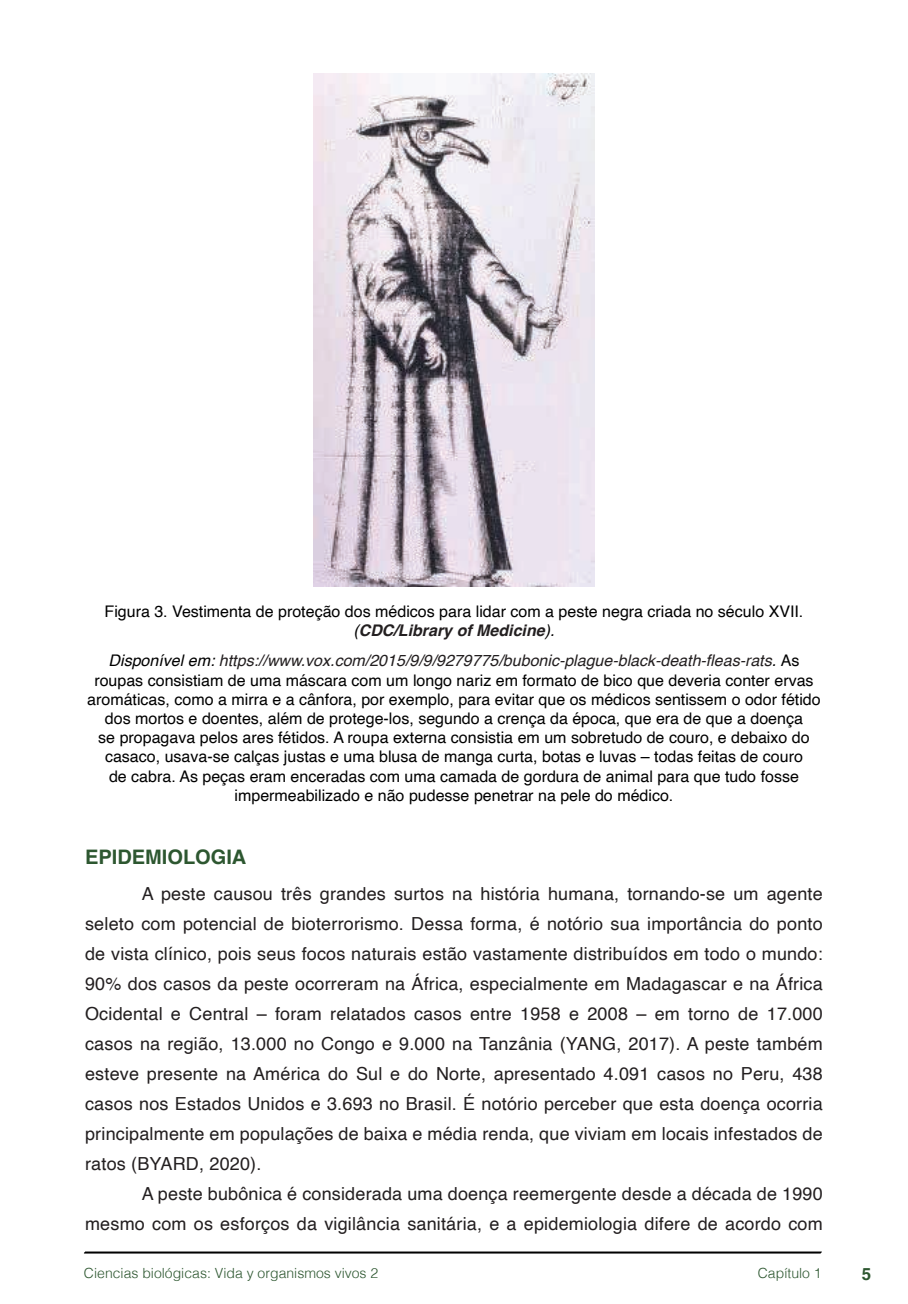
<style>
.page{position:relative;width:908px;height:1304px;background:#fff}
.page>*{position:absolute;margin:0;border:0;box-sizing:border-box;transform-origin:0 0}
.t1{font:700 20px "Helvetica";color:#2d5730}
.t2{font:18px/30px "Helvetica";letter-spacing:.01em;color:#231f20;text-align:justify}
.t3{font:700 16.8px "Helvetica";color:#2d5730}
.t4{font:16px/19.2px "Helvetica";color:#000;text-align:center}
.t5{font:300 14px "Helvetica";color:#2d5730}
.s1{font-style:italic}
.s2{font-weight:700;font-style:italic;color:#231f20}
.s3{font-style:italic;color:#231f20}
</style>
<div class="page">
<svg style="left:84px;top:1251px;width:737px;height:3px;background:#515151"></svg>
<img style="left:313px;top:74px;width:281px;height:512px">
<p class="t4" style="left:104px;top:602px;width:700px">Figura 3. Vestimenta de proteção dos médicos para lidar com a peste negra criada no século XVII. <span class="s1">(</span><span class="s2">CDC/Library of Medicine</span><span class="s1">).</span></p>
<p class="t4" style="left:87px;top:652px;width:734px"><span class="s1">Disponível em:</span> <span class="s3">https://www.vox.com/2015/9/9/9279775/bubonic-plague-black-death-fleas-rats</span><span class="s1">.</span> As roupas consistiam de uma máscara com um longo nariz em formato de bico que deveria conter ervas aromáticas, como a mirra e a cânfora, por exemplo, para evitar que os médicos sentissem o odor fétido dos mortos e doentes, além de protege-los, segundo a crença da época, que era de que a doença<br>se propagava pelos ares fétidos. A roupa externa consistia em um sobretudo de couro, e debaixo do casaco, usava-se calças justas e uma blusa de manga curta, botas e luvas – todas feitas de couro<br>de cabra. As peças eram enceradas com uma camada de gordura de animal para que tudo fosse impermeabilizado e não pudesse penetrar na pele do médico.</p>
<p class="t1" style="left:85px;top:845px;width:163px">EPIDEMIOLOGIA</p>
<p class="t2" style="left:85px;top:879px;width:738px;text-indent:57px">A peste causou três grandes surtos na história humana, tornando-se um agente seleto com potencial de bioterrorismo. Dessa forma, é notório sua importância do ponto de vista clínico, pois seus focos naturais estão vastamente distribuídos em todo o mundo:<br>90% dos casos da peste ocorreram na África, especialmente em Madagascar e na África Ocidental e Central – foram relatados casos entre 1958 e 2008 – em torno de 17.000 casos na região, 13.000 no Congo e 9.000 na Tanzânia (YANG, 2017). A peste também esteve presente na América do Sul e do Norte, apresentado 4.091 casos no Peru, 438 casos nos Estados Unidos e 3.693 no Brasil. É notório perceber que esta doença ocorria principalmente em populações de baixa e média renda, que viviam em locais infestados de ratos (BYARD, 2020).</p>
<p class="t2" style="left:85px;top:1179px;width:738px;text-align:right">A peste bubônica é considerada uma doença reemergente desde a década de 1990 mesmo com os esforços da vigilância sanitária, e a epidemiologia difere de acordo com</p>
<p class="t5" style="left:84px;top:1261px;width:296px">Ciencias biológicas: Vida y organismos vivos 2</p>
<p class="t5" style="left:757px;top:1261px;width:65px">Capítulo 1</p>
<p class="t3" style="left:861px;top:1264px;width:11px">5</p>
</div>
